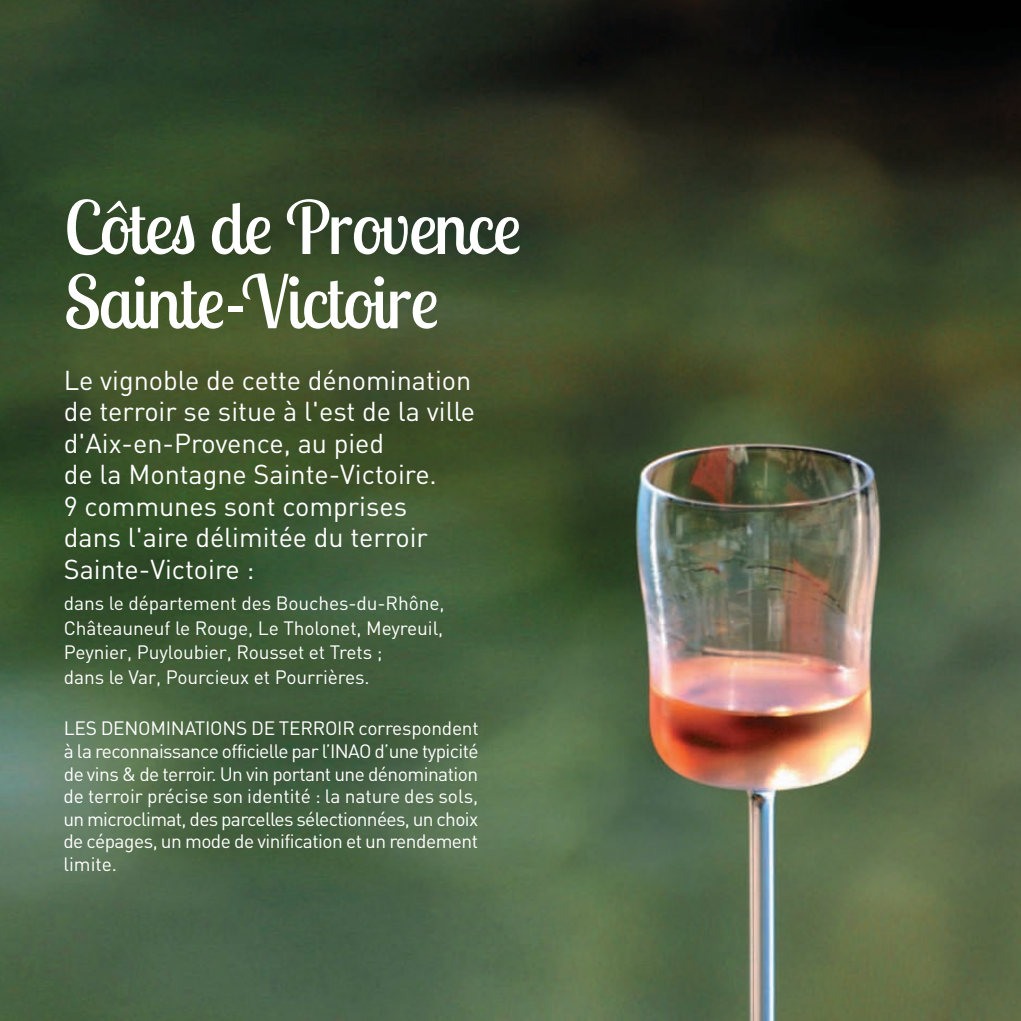
<style>
.page{position:relative;width:1021px;height:1021px;background:#fff}
.page>*{position:absolute;margin:0;border:0;box-sizing:border-box;transform-origin:0 0}
.t1{font:73.12px/74.2px "Lobster Two";letter-spacing:-.02em;color:#fff}
.t2{font:27px/31.5px "DIN";color:#fff}
.t3{font:19.12px/22.5px "DIN";letter-spacing:-.005em;color:#fff}
</style>
<div class="page">
<img style="left:0;top:0;width:1020px;height:1020px">
<hr style="left:1020px;top:682px;width:1px;height:90px;background:#caa583">
<h1 class="t1" style="left:64px;top:199px;width:459px">Côtes de Provence<br>Sainte-Victoire</h1>
<h2 class="t2" style="left:64px;top:364px;width:413px">Le vignoble de cette dénomination de terroir se situe à l'est de la ville d'Aix-en-Provence, au pied<br>de la Montagne Sainte-Victoire.<br>9 communes sont comprises<br>dans l'aire délimitée du terroir<br>Sainte-Victoire :</h2>
<p class="t3" style="left:64px;top:591px;width:382px;line-height:24.8px">dans le département des Bouches-du-Rhône, Châteauneuf le Rouge, Le Tholonet, Meyreuil, Peynier, Puyloubier, Rousset et Trets ;<br>dans le Var, Pourcieux et Pourrières.</p>
<p class="t3" style="left:63px;top:717px;width:417px;text-align:justify">LES DENOMINATIONS DE TERROIR correspondent à la reconnaissance officielle par l’INAO d’une typicité de vins &amp; de terroir. Un vin portant une dénomination de terroir précise son identité : la nature des sols, un microclimat, des parcelles sélectionnées, un choix de cépages, un mode de vinification et un rendement limite.</p>
</div>
